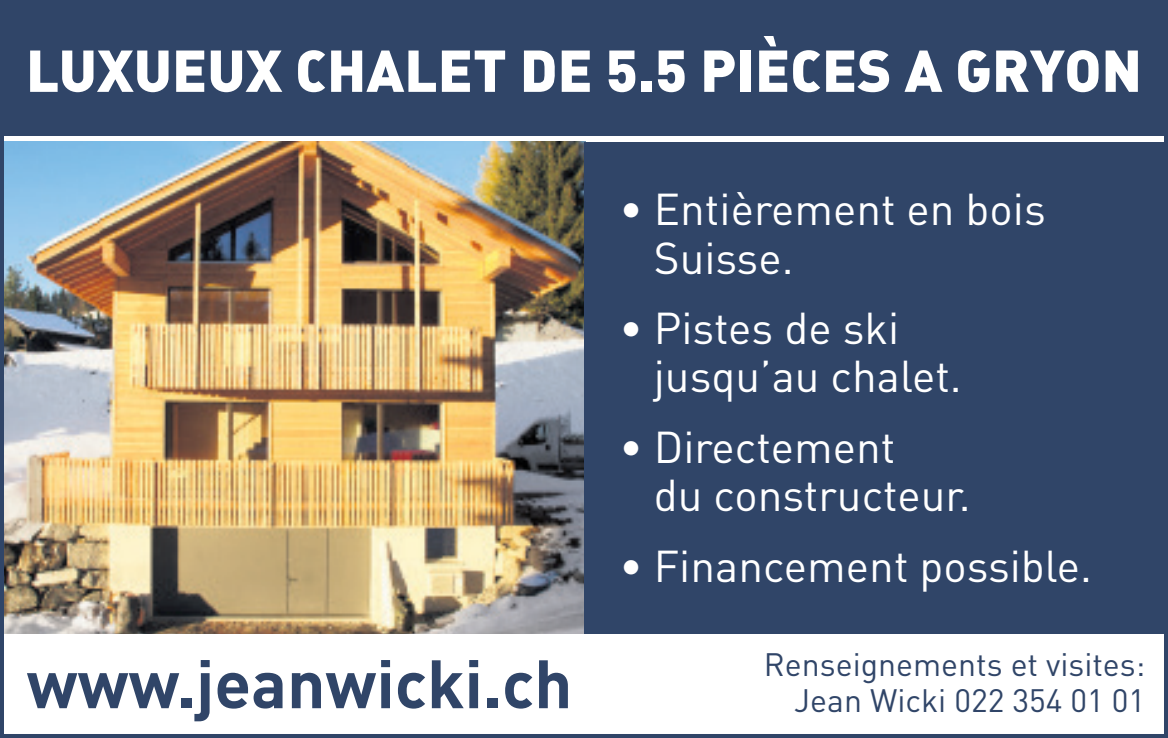
<style>
.page{position:relative;width:1168px;height:738px;background:#fff}
.page>*{position:absolute;margin:0;border:0;box-sizing:border-box;transform-origin:0 0}
.t1{font:700 67.2px "DIN";color:#304568}
.t2{font:58px "DIN Black Alternate";color:#fff}
.t3{font:44px/48px "DIN";color:#fff}
.t4{font:32px "DIN";color:#304568}
.s1{font-family:"DIN";font-weight:900}
</style>
<div class="page">
<img style="left:5px;top:142px;width:579px;height:491px">
<div style="left:584px;top:142px;width:584px;height:491px;background:#304568"></div>
<div style="left:0;top:0;width:1168px;height:135px;background:#304568"></div>
<div style="left:0;top:0;width:1168px;height:737px;border:4px solid #304568"></div>
<p class="t2" style="left:26px;top:32px;width:1117px">LUXUEUX CHALET DE <span class="s1">5.5</span> PIÈCES A GRYON</p>
<p class="t1" style="left:27px;top:639px;width:547px">www.jeanwicki.ch</p>
<p class="t3" style="left:654px;top:184px;width:394px;text-indent:-34px">• Entièrement en bois<br>Suisse.</p>
<p class="t3" style="left:654px;top:303px;width:309px;text-indent:-34px">• Pistes de ski jusqu’au chalet.</p>
<p class="t3" style="left:654px;top:422px;width:318px;text-indent:-34px">• Directement<br>du constructeur.</p>
<p class="t3" style="left:619px;top:540px;width:474px">• Financement possible.</p>
<p class="t4" style="left:764px;top:644px;width:383px">Renseignements et visites:</p>
<p class="t4" style="left:794px;top:680px;width:353px">Jean Wicki 022 354 01 01</p>
</div>
